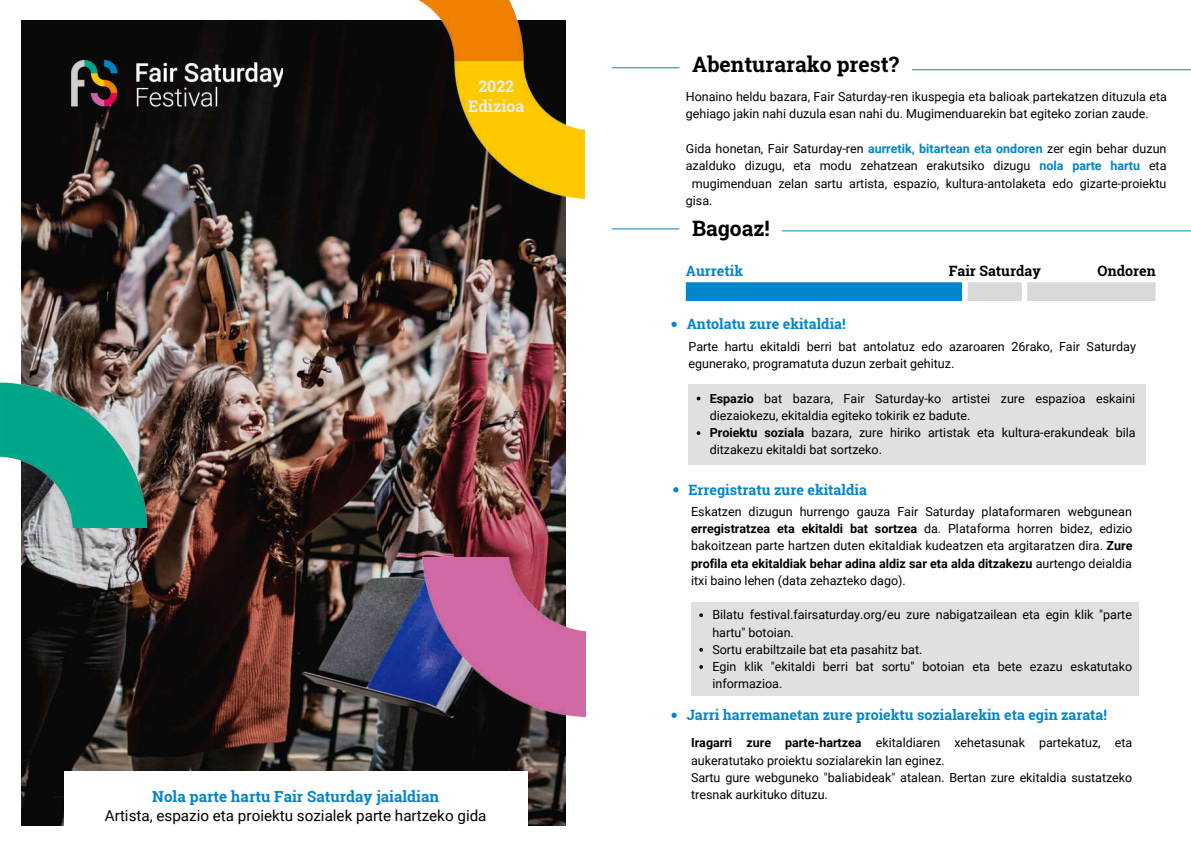
<style>
.page{position:relative;width:1191px;height:843px;background:#fff}
.page>*{position:absolute;margin:0;border:0;box-sizing:border-box;transform-origin:0 0}
.t1{font:700 21.2px "Roboto Slab";color:#000}
.t2{font:700 16px/19.5px "Roboto Slab";color:#e6edeb;text-align:center}
.t3{font:15.2px "Roboto";color:#000}
.t4{font:700 15.2px "Roboto Slab";color:#0086ca}
.t5{font:700 14.2px "Roboto Slab";color:#0086ca}
.t6{font:700 14.2px "Roboto Slab";color:#000}
.t7{font:12.5px/17.3px "Roboto";color:#000}
.s1{font-weight:700;color:#0086ca}
.s2{font-weight:700}
</style>
<div class="page">
<img style="left:21px;top:21px;width:544px;height:803px">
<img style="left:401px;top:0;width:183px;height:277px">
<img style="left:0;top:325px;width:167px;height:202px">
<hr style="left:912px;top:69px;width:278px;height:1px;background:#0086ca">
<hr style="left:612px;top:67px;width:67px;height:1px;background:#0086ca">
<div style="left:685px;top:282px;width:277px;height:19px;background:#0086ca"></div>
<div style="left:967px;top:282px;width:54px;height:19px;background:#d9d9d9"></div>
<div style="left:1027px;top:282px;width:128px;height:19px;background:#d9d9d9"></div>
<div style="left:688px;top:384px;width:457px;height:80px;background:#e0e0e0"></div>
<div style="left:691px;top:602px;width:447px;height:93px;background:#e0e0e0"></div>
<hr style="left:782px;top:230px;width:408px;height:1px;background:#0086ca">
<hr style="left:612px;top:228px;width:67px;height:1px;background:#0086ca">
<svg style="left:671px;top:321px;width:5px;height:6px"></svg>
<svg style="left:696px;top:396px;width:4px;height:4px"></svg>
<svg style="left:696px;top:431px;width:4px;height:4px"></svg>
<svg style="left:673px;top:487px;width:5px;height:5px"></svg>
<svg style="left:699px;top:613px;width:4px;height:4px"></svg>
<svg style="left:699px;top:647px;width:4px;height:4px"></svg>
<svg style="left:699px;top:665px;width:4px;height:3px"></svg>
<svg style="left:671px;top:712px;width:5px;height:5px"></svg>
<div style="left:64px;top:771px;width:463px;height:71px;background:#fff"></div>
<img style="left:300px;top:557px;width:285px;height:268px">
<img style="left:65px;top:55px;width:217px;height:58px">
<p class="t2" style="left:468px;top:76px;width:58px">2022<br>Edizioa</p>
<p class="t4" style="left:152px;top:785px;width:288px">Nola parte hartu Fair Saturday jaialdian</p>
<p class="t3" style="left:105px;top:807px;width:383px">Artista, espazio eta proiektu sozialek parte hartzeko gida</p>
<h1 class="t1" style="left:692px;top:50px;width:208px">Abenturarako prest?</h1>
<p class="t7" style="left:685px;top:88px;width:482px">Honaino heldu bazara, Fair Saturday-ren ikuspegia eta balioak partekatzen dituzula eta gehiago jakin nahi duzula esan nahi du. Mugimenduarekin bat egiteko zorian zaude.</p>
<p class="t7" style="left:685px;top:140px;width:482px">Gida honetan, Fair Saturday-ren <span class="s1">aurretik, bitartean eta ondoren</span> zer egin behar duzun</p>
<p class="t7" style="left:685px;top:157px;width:482px">azalduko dizugu, eta modu zehatzean erakutsiko dizugu <span class="s1">nola parte hartu</span> eta</p>
<p class="t7" style="left:691px;top:174px;width:476px">mugimenduan zelan sartu artista, espazio, kultura-antolaketa edo gizarte-proiektu</p>
<p class="t7" style="left:685px;top:192px;width:28px">gisa.</p>
<h1 class="t1" style="left:692px;top:214px;width:79px">Bagoaz!</h1>
<p class="t5" style="left:685px;top:261px;width:59px">Aurretik</p>
<p class="t6" style="left:948px;top:261px;width:93px">Fair Saturday</p>
<p class="t6" style="left:1097px;top:261px;width:60px">Ondoren</p>
<p class="t5" style="left:686px;top:314px;width:160px">Antolatu zure ekitaldia!</p>
<p class="t7" style="left:688px;top:338px;width:449px">Parte hartu ekitaldi berri bat antolatuz edo azaroaren 26rako, Fair Saturday egunerako, programatuta duzun zerbait gehituz.</p>
<p class="t7" style="left:709px;top:389px;width:427px"><span class="s2">Espazio</span> bat bazara, Fair Saturday-ko artistei zure espazioa eskaini diezaiokezu, ekitaldia egiteko tokirik ez badute.<br><span class="s2">Proiektu soziala</span> bazara, zure hiriko artistak eta kultura-erakundeak bila ditzakezu ekitaldi bat sortzeko.</p>
<p class="t5" style="left:688px;top:479px;width:180px">Erregistratu zure ekitaldia</p>
<p class="t7" style="left:691px;top:502px;width:443px;text-align:justify">Eskatzen dizugun hurrengo gauza Fair Saturday plataformaren webgunean <span class="s2">erregistratzea eta ekitaldi bat sortzea</span> da. Plataforma horren bidez, edizio bakoitzean parte hartzen duten ekitaldiak kudeatzen eta argitaratzen dira. <span class="s2">Zure profila eta ekitaldiak behar adina aldiz sar eta alda ditzakezu</span> aurtengo deialdia itxi baino lehen (data zehazteko dago).</p>
<p class="t7" style="left:712px;top:606px;width:421px">Bilatu festival.fairsaturday.org/eu zure nabigatzailean eta egin klik "parte hartu" botoian.<br>Sortu erabiltzaile bat eta pasahitz bat.<br>Egin klik "ekitaldi berri bat sortu" botoian eta bete ezazu eskatutako informazioa.</p>
<p class="t5" style="left:686px;top:705px;width:421px">Jarri harremanetan zure proiektu sozialarekin eta egin zarata!</p>
<p class="t7" style="left:691px;top:734px;width:443px"><span class="s2">Iragarri zure parte-hartzea</span> ekitaldiaren xehetasunak partekatuz, eta aukeratutako proiektu sozialarekin lan eginez.<br>Sartu gure webguneko "baliabideak" atalean. Bertan zure ekitaldia sustatzeko tresnak aurkituko dituzu.</p>
</div>
